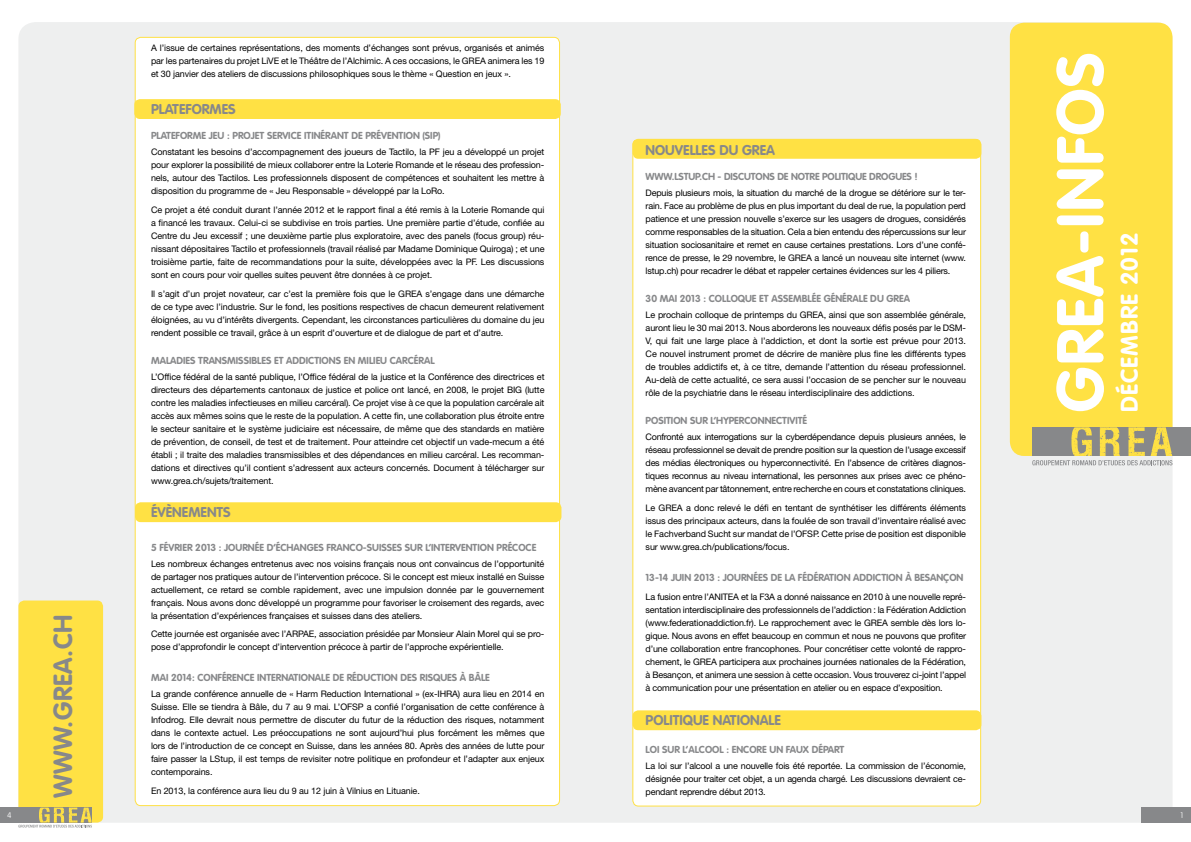
<style>
.page{position:relative;width:1191px;height:842px;background:#fff}
.page>*{position:absolute;margin:0;border:0;box-sizing:border-box;transform-origin:0 0}
.t1{font:700 64.8px "VAG Rounded";letter-spacing:.02em;color:#fff}
.t2{font:700 26px "VAG Rounded";letter-spacing:.02em;color:#87888a}
.t3{font:700 23.8px "VAG Rounded";letter-spacing:.045em;color:#fff}
.t4{font:700 14px "VAG Rounded";color:#87888a}
.t5{font:700 10px "VAG Rounded";color:#87888a}
.t6{font:9px/13px "Helvetica Neue LT Std";letter-spacing:-.01em;color:#000;text-align:justify}
.t7{font:100 8px "VAG Rounded";color:#fff}
</style>
<div class="page">
<div style="left:18px;top:22px;width:1154px;height:801px;background:#eeefef;border-radius:17px"></div>
<div style="left:135px;top:37px;width:424px;height:769px;background:#fff;border-radius:6px"></div>
<div style="left:633px;top:139px;width:347px;height:667px;background:#fff;border-radius:6px"></div>
<div style="left:632px;top:139px;width:349px;height:20px;background:#ffe144;border-radius:6px"></div>
<div style="left:632px;top:710px;width:349px;height:20px;background:#ffe144;border-radius:6px"></div>
<div style="left:134px;top:99px;width:427px;height:20px;background:#ffe144;border-radius:6px"></div>
<div style="left:135px;top:502px;width:426px;height:20px;background:#ffe144;border-radius:6px"></div>
<div style="left:18px;top:600px;width:85px;height:222px;background:#ffe144;border-radius:6px"></div>
<div style="left:0;top:807px;width:30px;height:15px;background:#87888a"></div>
<svg style="left:18px;top:807px;width:74px;height:20px"></svg>
<div style="left:1009px;top:23px;width:163px;height:433px;background:#ffe144;border-radius:14px"></div>
<div style="left:1112px;top:427px;width:79px;height:29px;background:#87888a"></div>
<svg style="left:1032px;top:427px;width:140px;height:38px"></svg>
<div style="left:1141px;top:807px;width:50px;height:16px;background:#87888a"></div>
<h2 class="t2" style="left:48px;top:798px;width:185px;rotate:-90deg">WWW.GREA.CH</h2>
<p class="t6" style="left:151px;top:42px;width:395px">A l’issue de certaines représentations, des moments d’échanges sont prévus, organisés et animés par les partenaires du projet LiVE et le Théâtre de l’Alchimic. A ces occasions, le GREA animera les 19 et 30 janvier des ateliers de discussions philosophiques sous le thème « Question en jeux ».</p>
<h3 class="t4" style="left:151px;top:101px;width:86px">PLATEFORMES</h3>
<p class="t5" style="left:151px;top:130px;width:182px">PLATEFORME JEU : PROJET SERVICE ITINÉRAN</p>
<p class="t5" style="left:344px;top:130px;width:98px">T DE PRÉVENTION (SIP)</p>
<p class="t6" style="left:151px;top:145px;width:395px">Constatant les besoins d’accompagnement des joueurs de Tactilo, la PF jeu a développé un projet pour explorer la possibilité de mieux collaborer entre la Loterie Romande et le réseau des profession&shy;nels, autour des Tactilos. Les professionnels disposent de compétences et souhaitent les mettre à disposition du programme de « Jeu Responsable » développé par la LoRo.</p>
<p class="t6" style="left:151px;top:203px;width:395px">Ce projet a été conduit durant l’année 2012 et le rapport final a été remis à la Loterie Romande qui a financé les travaux. Celui-ci se subdivise en trois parties. Une première partie d’étude, confiée au Centre du Jeu excessif ; une deuxième partie plus exploratoire, avec des panels (focus group) réu&shy;nissant dépositaires Tactilo et professionnels (travail réalisé par Madame Dominique Quiroga) ; et une troisième partie, faite de recommandations pour la suite, développées avec la PF. Les discussions sont en cours pour voir quelles suites peuvent être données à ce projet.</p>
<p class="t6" style="left:151px;top:287px;width:395px">Il s’agit d’un projet novateur, car c’est la première fois que le GREA s’engage dans une démarche de ce type avec l’industrie. Sur le fond, les positions respectives de chacun demeurent relativement éloignées, au vu d’intérêts divergents. Cependant, les circonstances particulières du domaine du jeu rendent possible ce travail, grâce à un esprit d’ouverture et de dialogue de part et d’autre.</p>
<p class="t5" style="left:151px;top:354px;width:60px">MALADIES TRAN</p>
<p class="t5" style="left:222px;top:354px;width:214px">SMISSIBLES ET ADDICTIONS EN MILIEU CARCÉRAL</p>
<p class="t6" style="left:151px;top:370px;width:395px">L’Office fédéral de la santé publique, l’Office fédéral de la justice et la Conférence des directrices et directeurs des départements cantonaux de justice et police ont lancé, en 2008, le projet BIG (lutte contre les maladies infectieuses en milieu carcéral). Ce projet vise à ce que la population carcérale ait accès aux mêmes soins que le reste de la population. A cette fin, une collaboration plus étroite entre le secteur sanitaire et le système judiciaire est nécessaire, de même que des standards en matière de prévention, de conseil, de test et de traitement. Pour atteindre cet objectif un vade-mecum a été établi ; il traite des maladies transmissibles et des dépendances en milieu carcéral. Les recomman&shy;dations et directives qu’il contient s’adressent aux acteurs concernés. Document à télécharger sur www.grea.ch/sujets/traitement.</p>
<h3 class="t4" style="left:151px;top:504px;width:81px">ÉVÈNEMENTS</h3>
<p class="t5" style="left:151px;top:541px;width:151px">5 FÉVRIER 2013 : JOURNÉE D’ÉCHANG</p>
<p class="t5" style="left:314px;top:541px;width:20px">ES FRAN</p>
<p class="t5" style="left:350px;top:541px;width:188px">CO-SUISSES SUR L’INTERVENTION PRÉCOCE</p>
<p class="t6" style="left:151px;top:557px;width:395px">Les nombreux échanges entretenus avec nos voisins français nous ont convaincus de l’opportunité de partager nos pratiques autour de l’intervention précoce. Si le concept est mieux installé en Suisse actuellement, ce retard se comble rapidement, avec une impulsion donnée par le gouvernement français. Nous avons donc développé un programme pour favoriser le croisement des regards, avec la présentation d’expériences françaises et suisses dans des ateliers.</p>
<p class="t6" style="left:151px;top:628px;width:395px">Cette journée est organisée avec l’ARPAE, association présidée par Monsieur Alain Morel qui se pro&shy;pose d’approfondir le concept d’intervention précoce à partir de l’approche expérientielle.</p>
<p class="t5" style="left:151px;top:672px;width:340px">MAI 2014: CONFÉRENCE INTERNATIONALE DE RÉDUCTION DES RISQUES À BÂLE</p>
<p class="t6" style="left:151px;top:687px;width:395px">La grande conférence annuelle de « Harm Reduction International » (ex-IHRA) aura lieu en 2014 en Suisse. Elle se tiendra à Bâle, du 7 au 9 mai. L’OFSP a confié l’organisation de cette conférence à Infodrog. Elle devrait nous permettre de discuter du futur de la réduction des risques, notamment dans le contexte actuel. Les préoccupations ne sont aujourd’hui plus forcément les mêmes que lors de l’introduction de ce concept en Suisse, dans les années 80. Après des années de lutte pour faire passer la LStup, il est temps de revisiter notre politique en profondeur et l’adapter aux enjeux contemporains.</p>
<p class="t6" style="left:151px;top:784px;width:270px">En 2013, la conférence aura lieu du 9 au 12 juin à Vilnius en Lituanie.</p>
<h3 class="t4" style="left:645px;top:142px;width:131px">NOUVELLES DU GREA</h3>
<p class="t5" style="left:645px;top:171px;width:274px">WWW.LSTUP.CH - DISCUTONS DE NOTRE POLITIQUE DROGUES !</p>
<p class="t6" style="left:645px;top:186px;width:322px">Depuis plusieurs mois, la situation du marché de la drogue se détériore sur le ter&shy;rain. Face au problème de plus en plus important du deal de rue, la population perd patience et une pression nouvelle s’exerce sur les usagers de drogues, considérés comme responsables de la situation. Cela a bien entendu des répercussions sur leur situation sociosanitaire et remet en cause certaines prestations. Lors d’une confé&shy;rence de presse, le 29 novembre, le GREA a lancé un nouveau site internet (www. lstup.ch) pour recadrer le débat et rappeler certaines évidences sur les 4 piliers.</p>
<p class="t5" style="left:645px;top:293px;width:266px">30 MAI 2013 : COLLOQUE ET ASSEMBLÉE GÉNÉRALE DU GREA</p>
<p class="t6" style="left:645px;top:308px;width:322px">Le prochain colloque de printemps du GREA, ainsi que son assemblée générale, auront lieu le 30 mai 2013. Nous aborderons les nouveaux défis posés par le DSM-V, qui fait une large place à l’addiction, et dont la sortie est prévue pour 2013.<br>Ce nouvel instrument promet de décrire de manière plus fine les différents types de troubles addictifs et, à ce titre, demande l’attention du réseau professionnel.<br>Au-delà de cette actualité, ce sera aussi l’occasion de se pencher sur le nouveau rôle de la psychiatrie dans le réseau interdisciplinaire des addictions.</p>
<p class="t5" style="left:645px;top:415px;width:163px">POSITION SUR L’HYPERCONN ECTIVITÉ</p>
<p class="t6" style="left:645px;top:430px;width:322px">Confronté aux interrogations sur la cyberdépendance depuis plusieurs années, le réseau professionnel se devait de prendre position sur la question de l’usage excessif des médias électroniques ou hyperconnectivité. En l’absence de critères diagnos&shy;tiques reconnus au niveau international, les personnes aux prises avec ce phéno&shy;mène avancent par tâtonnement, entre recherche en cours et constatations cliniques.</p>
<p class="t6" style="left:645px;top:501px;width:322px">Le GREA a donc relevé le défi en tentant de synthétiser les différents éléments issus des principaux acteurs, dans la foulée de son travail d’inventaire réalisé avec le Fachverband Sucht sur mandat de l’OFSP. Cette prise de position est disponible sur www.grea.ch/publications/focus.</p>
<p class="t5" style="left:645px;top:571px;width:318px">13-14 JUIN 2013 : JOURNÉES DE LA FÉDÉRATION ADDICTION À BESANÇON</p>
<p class="t6" style="left:645px;top:590px;width:322px">La fusion entre l’ANITEA et la F3A a donné naissance en 2010 à une nouvelle repré&shy;sentation interdisciplinaire des professionnels de l’addiction : la Fédération Addiction (www.federationaddiction.fr). Le rapprochement avec le GREA semble dès lors lo&shy;gique. Nous avons en effet beaucoup en commun et nous ne pouvons que profiter d’une collaboration entre francophones. Pour concrétiser cette volonté de rappro&shy;chement, le GREA participera aux prochaines journées nationales de la Fédération, à Besançon, et animera une session à cette occasion. Vous trouverez ci-joint l’appel à communication pour une présentation en atelier ou en espace d’exposition.</p>
<h3 class="t4" style="left:645px;top:712px;width:137px">POLITIQUE NATIONALE</h3>
<p class="t5" style="left:645px;top:744px;width:200px">LOI SUR L’ALCOOL : ENCORE UN FAUX DÉPART</p>
<p class="t6" style="left:645px;top:759px;width:322px">La loi sur l’alcool a une nouvelle fois été reportée. La commission de l’économie, désignée pour traiter cet objet, a un agenda chargé. Les discussions devraient ce&shy;pendant reprendre début 2013.</p>
<h1 class="t1" style="left:1042px;top:412px;width:361px;rotate:-90deg">GREA-INFOS</h1>
<h3 class="t3" style="left:1115px;top:412px;width:181px;rotate:-90deg">DÉCEMBRE 2012</h3>
<p class="t7" style="left:7px;top:811px;width:6px">4</p>
<p class="t7" style="left:1180px;top:811px;width:4px">1</p>
</div>
